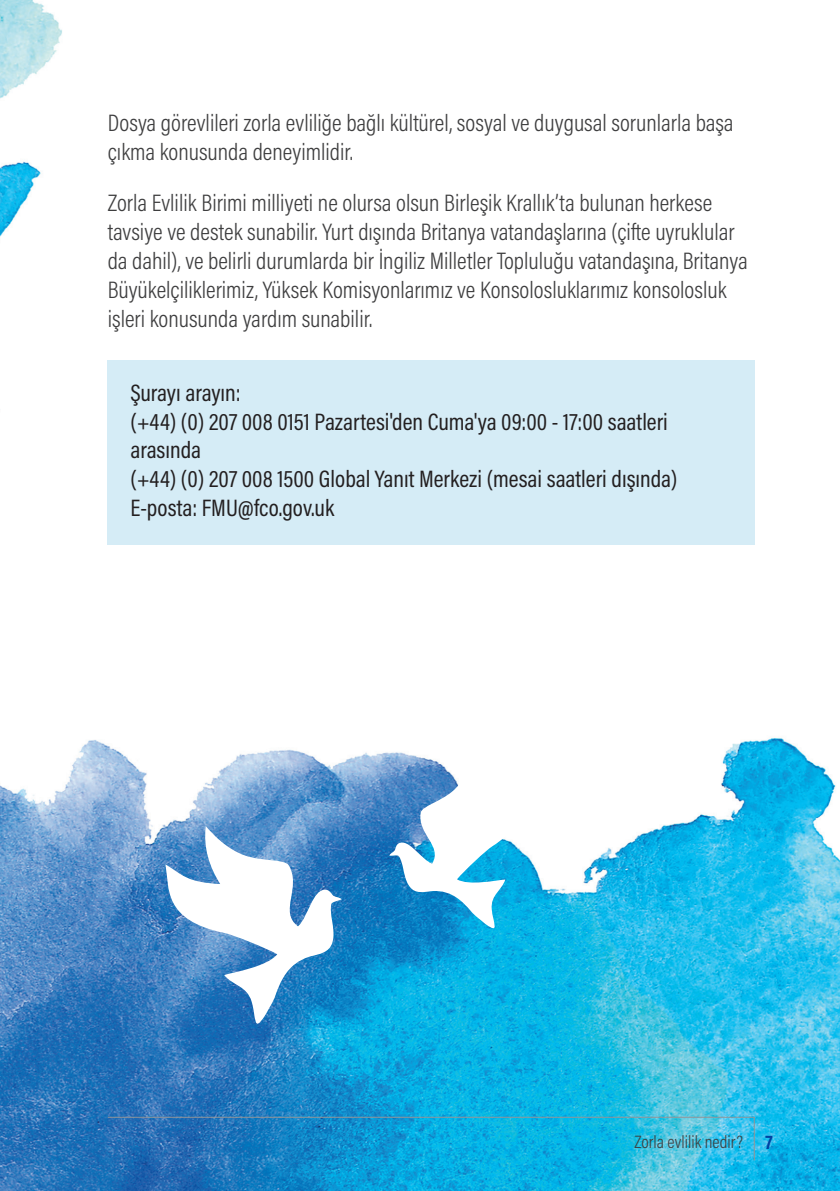
<style>
.page{position:relative;width:840px;height:1191px;background:#fff}
.page>*{position:absolute;margin:0;border:0;box-sizing:border-box;transform-origin:0 0}
.Body_copy{font:300 24px/28.8px "Acumin Pro Cond";color:#3e3e3f}
.Paragraph_shading_B{font:24px/28.8px "Acumin Pro Cond";color:#231f20}
.t1{font:300 18px "Acumin Pro Cond";color:#3e3e3f}
.s1{font-weight:700;font-size:20px;color:#0042a3}
</style>
<div class="page">
<img style="left:0;top:0;width:62px;height:237px">
<img style="left:0;top:738px;width:839px;height:453px">
<svg style="left:162px;top:826px;width:179px;height:208px"></svg>
<svg style="left:389px;top:756px;width:148px;height:179px"></svg>
<svg style="left:107px;top:1116px;width:647px;height:45px;background:#1e9dd2"></svg>
<div style="left:108px;top:360px;width:646px;height:70px;background:#d5ecf6"></div>
<div style="left:108px;top:389px;width:646px;height:98px;background:#d5ecf6"></div>
<div style="left:108px;top:476px;width:646px;height:69px;background:#d5ecf6"></div>
<p class="Body_copy" style="left:108px;top:108px;width:627px">Dosya görevlileri zorla evliliğe bağlı kültürel, sosyal ve duygusal sorunlarla başa çıkma konusunda deneyimlidir.</p>
<p class="Body_copy" style="left:108px;top:188px;width:641px">Zorla Evlilik Birimi milliyeti ne olursa olsun Birleşik Krallık’ta bulunan herkese tavsiye ve destek sunabilir. Yurt dışında Britanya vatandaşlarına (çifte uyruklular da dahil), ve belirli durumlarda bir İngiliz Milletler Topluluğu vatandaşına, Britanya Büyükelçiliklerimiz, Yüksek Komisyonlarımız ve Konsolosluklarımız konsolosluk işleri konusunda yardım sunabilir.</p>
<p class="Paragraph_shading_B" style="left:130px;top:378px;width:112px">Şurayı arayın:</p>
<p class="Paragraph_shading_B" style="left:130px;top:406px;width:538px">(+44) (0) 207 008 0151 Pazartesi'den Cuma'ya 09:00 - 17:00 saatleri arasında</p>
<p class="Paragraph_shading_B" style="left:130px;top:464px;width:548px">(+44) (0) 207 008 1500 Global Yanıt Merkezi (mesai saatleri dışında)</p>
<p class="Paragraph_shading_B" style="left:130px;top:493px;width:205px">E-posta: FMU@fco.gov.uk</p>
<p class="t1" style="left:634px;top:1129px;width:140px">Zorla evlilik nedir? <span class="s1">7</span></p>
</div>
